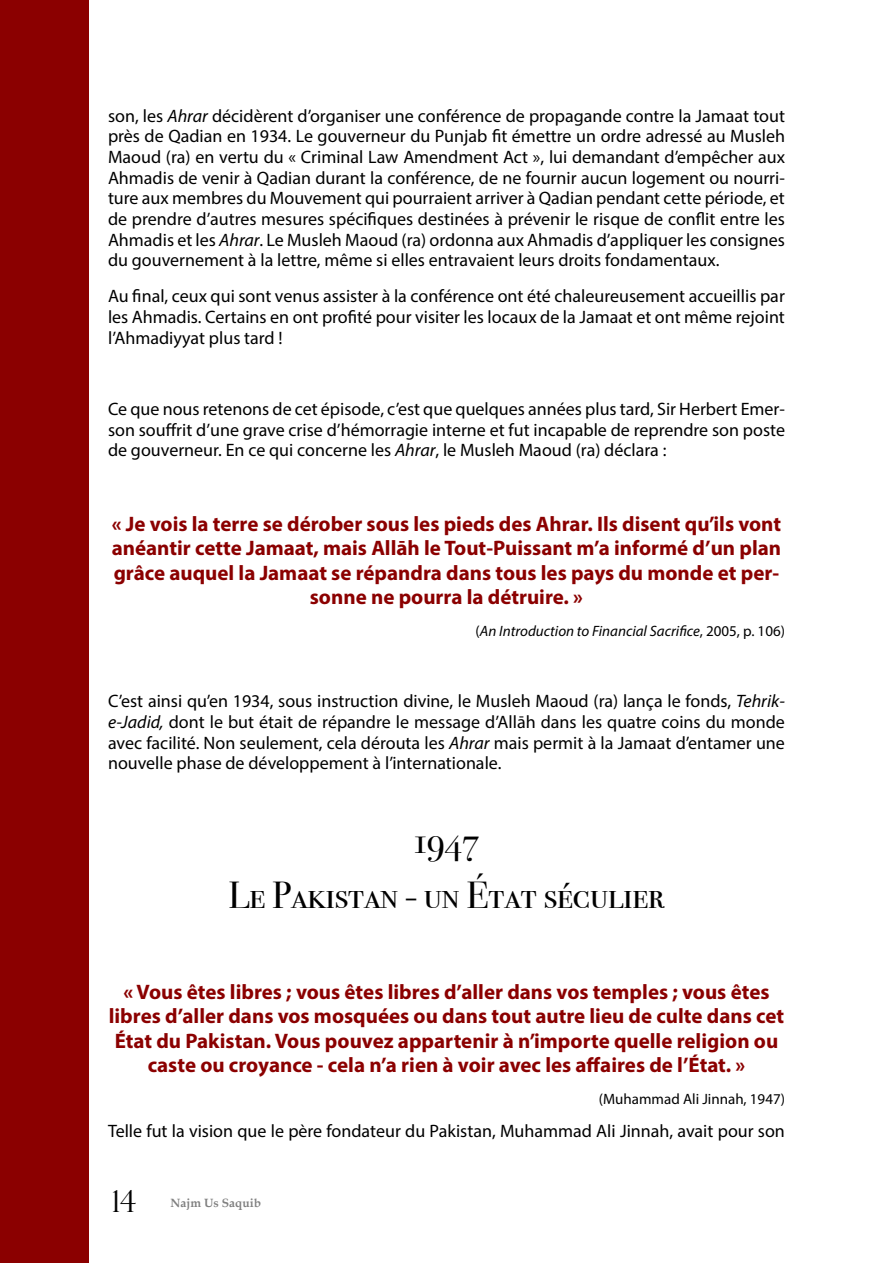
<style>
.page{position:relative;width:893px;height:1263px;background:#fff}
.page>*{position:absolute;margin:0;border:0;box-sizing:border-box;transform-origin:0 0}
.t1{font:37.5px/55.2px "Bodoni Svty Two SCITCTT";color:#000;text-align:center}
.t2{font:30px "Felix Titling";color:#000}
.t3{font:700 21px/24.2px "Myriad Pro";color:#8b0000;text-align:center}
.t4{font:18px/20.7px "Myriad Pro";color:#000;text-align:justify}
.t5{font:italic 15px "Myriad Pro";color:#000}
.t6{font:15px "Myriad Pro";color:#000}
.t7{font:700 12px "Book Antiqua";color:#000}
.s1{font-style:italic}
.s2{font-style:normal}
</style>
<div class="page">
<div style="left:0;top:0;width:89px;height:1263px;background:#8b0000"></div>
<p class="t4" style="left:108px;top:105px;width:678px">son, les <span class="s1">Ahrar</span> décidèrent d’organiser une conférence de propagande contre la Jamaat tout près de Qadian en 1934. Le gouverneur du Punjab fit émettre un ordre adressé au Musleh Maoud (ra) en vertu du « Criminal Law Amendment Act », lui demandant d’empêcher aux Ahmadis de venir à Qadian durant la conférence, de ne fournir aucun logement ou nourri&shy;ture aux membres du Mouvement qui pourraient arriver à Qadian pendant cette période, et de prendre d’autres mesures spécifiques destinées à prévenir le risque de conflit entre les Ahmadis et les <span class="s1">Ahrar</span>. Le Musleh Maoud (ra) ordonna aux Ahmadis d’appliquer les consignes du gouvernement à la lettre, même si elles entravaient leurs droits fondamentaux.</p>
<p class="t4" style="left:108px;top:285px;width:678px">Au final, ceux qui sont venus assister à la conférence ont été chaleureusement accueillis par les Ahmadis. Certains en ont profité pour visiter les locaux de la Jamaat et ont même rejoint l’Ahmadiyyat plus tard !</p>
<p class="t4" style="left:108px;top:398px;width:678px">Ce que nous retenons de cet épisode, c’est que quelques années plus tard, Sir Herbert Emer&shy;son souffrit d’une grave crise d’hémorragie interne et fut incapable de reprendre son poste de gouverneur. En ce qui concerne les <span class="s1">Ahrar</span>, le Musleh Maoud (ra) déclara :</p>
<p class="t3" style="left:112px;top:511px;width:671px">« Je vois la terre se dérober sous les pieds des Ahrar. Ils disent qu’ils vont anéantir cette Jamaat, mais Allāh le Tout-Puissant m’a informé d’un plan grâce auquel la Jamaat se répandra dans tous les pays du monde et per&shy;sonne ne pourra la détruire. »</p>
<p class="t5" style="left:476px;top:622px;width:311px"><span class="s2">(</span>An Introduction to Financial Sacrifice<span class="s2">, 2005, p. 106)</span></p>
<p class="t4" style="left:108px;top:691px;width:678px">C’est ainsi qu’en 1934, sous instruction divine, le Musleh Maoud (ra) lança le fonds, <span class="s1">Tehrik&shy;e-Jadid,</span> dont le but était de répandre le message d’Allāh dans les quatre coins du monde avec facilité. Non seulement, cela dérouta les <span class="s1">Ahrar</span> mais permit à la Jamaat d’entamer une nouvelle phase de développement à l’internationale.</p>
<h1 class="t1" style="left:228px;top:812px;width:438px">1947<br>Le Pakistan - un État séculier</h1>
<p class="t3" style="left:109px;top:979px;width:677px">« Vous êtes libres ; vous êtes libres d’aller dans vos temples ; vous êtes libres d’aller dans vos mosquées ou dans tout autre lieu de culte dans cet État du Pakistan. Vous pouvez appartenir à n’importe quelle religion ou caste ou croyance - cela n’a rien à voir avec les affaires de l’État. »</p>
<p class="t6" style="left:599px;top:1090px;width:188px">(Muhammad Ali Jinnah, 1947)</p>
<p class="t4" style="left:108px;top:1120px;width:678px">Telle fut la vision que le père fondateur du Pakistan, Muhammad Ali Jinnah, avait pour son</p>
<h2 class="t2" style="left:112px;top:1184px;width:26px">14</h2>
<p class="t7" style="left:170px;top:1194px;width:92px">Najm Us Saquib</p>
</div>
